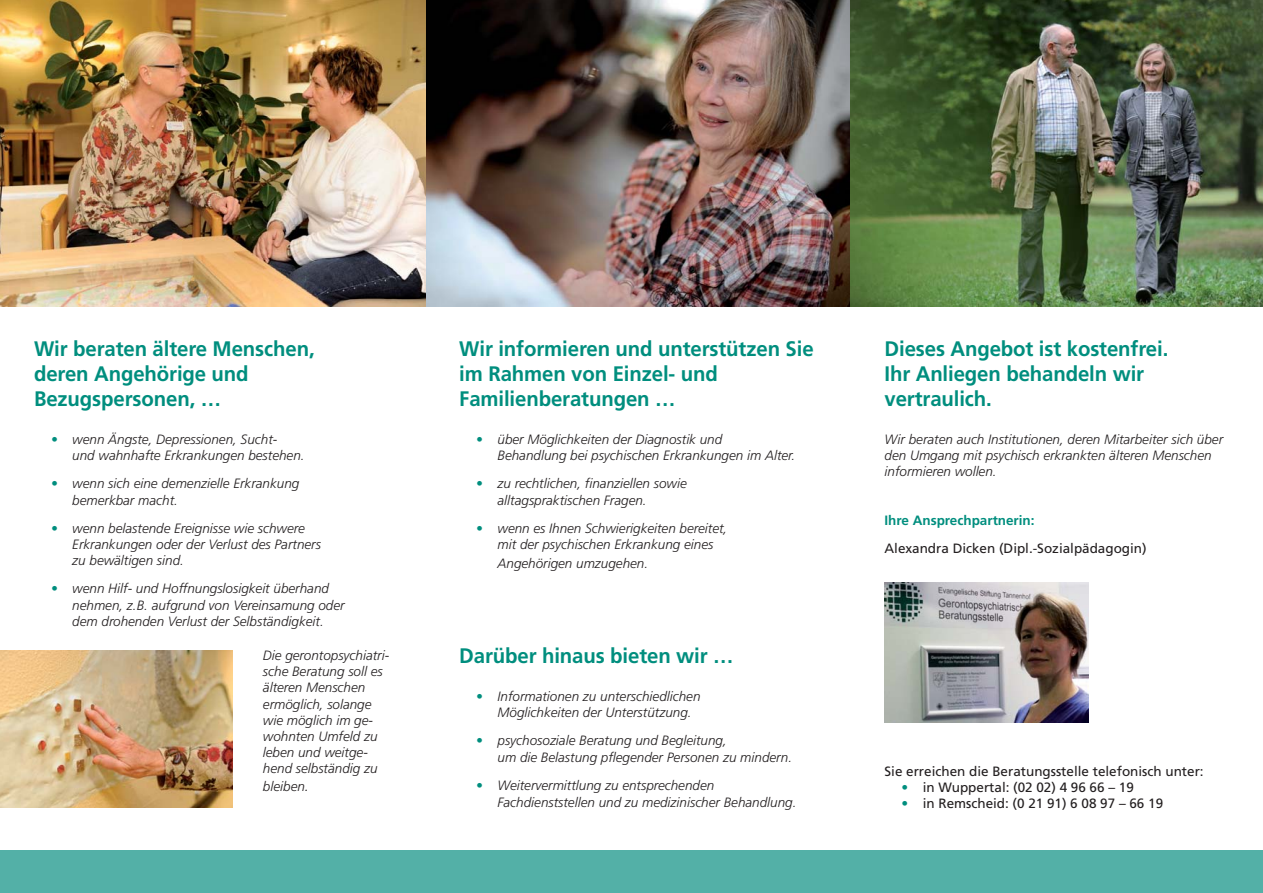
<style>
.page{position:relative;width:1263px;height:893px;background:#fff}
.page>*{position:absolute;margin:0;border:0;box-sizing:border-box;transform-origin:0 0}
.t1{font:700 21px/25.2px "Frutiger";letter-spacing:-.005em;color:#008e7e}
.t2{font:italic 300 13.5px/16.2px "Frutiger";color:#231f20}
.t3{font:13.5px "Frutiger";color:#231f20}
.t4{font:700 13.5px "Frutiger";color:#008e7e}
.s1{color:#008e7e}
.s2{font-size:15px}
</style>
<div class="page">
<img style="left:425px;top:0;width:838px;height:306px">
<img style="left:0;top:0;width:425px;height:306px">
<div style="left:0;top:850px;width:1263px;height:43px;background:#53b0a7"></div>
<img style="left:0;top:650px;width:233px;height:158px">
<img style="left:884px;top:583px;width:205px;height:140px">
<h1 class="t1" style="left:34px;top:338px;width:282px">Wir beraten ältere Menschen, deren Angehörige und<br>Bezugspersonen, …</h1>
<p class="t2" style="left:72px;top:432px;width:234px;text-indent:-21px"><span class="s1">•</span> wenn Ängste, Depressionen, Sucht-<br>und wahnhafte Erkrankungen bestehen.</p>
<p class="t2" style="left:72px;top:477px;width:229px;text-indent:-21px"><span class="s1">•</span> wenn sich eine demenzielle Erkrankung bemerkbar macht.</p>
<p class="t2" style="left:72px;top:521px;width:250px;text-indent:-21px"><span class="s1">•</span> wenn belastende Ereignisse wie schwere<br>Erkrankungen oder der Verlust des Partners zu bewältigen sind.</p>
<p class="t2" style="left:72px;top:582px;width:274px;text-indent:-21px"><span class="s1">•</span> wenn Hilf- und Hoffnungslosigkeit überhand nehmen, z.B. aufgrund von Vereinsamung oder dem drohenden Verlust der Selbständigkeit.</p>
<p class="t2" style="left:263px;top:648px;width:128px">Die gerontopsychiatri&shy;sche Beratung soll es älteren Menschen ermöglich, solange wie möglich im ge&shy;wohnten Umfeld zu leben und weitge&shy;hend selbständig zu bleiben<span class="s2">.</span></p>
<h1 class="t1" style="left:459px;top:338px;width:356px">Wir informieren und unterstützen Sie im Rahmen von Einzel- und<br>Familienberatungen …</h1>
<p class="t2" style="left:497px;top:432px;width:299px;text-indent:-21px"><span class="s1">•</span> über Möglichkeiten der Diagnostik und<br>Behandlung bei psychischen Erkrankungen im Alter.</p>
<p class="t2" style="left:497px;top:477px;width:191px;text-indent:-21px"><span class="s1">•</span> zu rechtlichen, finanziellen sowie alltagspraktischen Fragen.</p>
<p class="t2" style="left:476px;top:521px;width:253px;text-align:center"><span class="s1">•</span> wenn es Ihnen Schwierigkeiten bereitet, mit der psychischen Erkrankung eines</p>
<p class="t2" style="left:497px;top:556px;width:152px">Angehörigen umzugehen.</p>
<h1 class="t1" style="left:459px;top:645px;width:276px">Darüber hinaus bieten wir …</h1>
<p class="t2" style="left:497px;top:689px;width:204px;text-indent:-21px"><span class="s1">•</span> Informationen zu unterschiedlichen<br>Möglichkeiten der Unterstützung.</p>
<p class="t2" style="left:497px;top:734px;width:296px;text-indent:-21px"><span class="s1">•</span> psychosoziale Beratung und Begleitung,<br>um die Belastung pflegender Personen zu mindern.</p>
<p class="t2" style="left:497px;top:778px;width:300px;line-height:17.2px;text-indent:-21px"><span class="s1">•</span> Weitervermittlung zu entsprechenden<br>Fachdienststellen und zu medizinischer Behandlung.</p>
<h1 class="t1" style="left:884px;top:338px;width:285px">Dieses Angebot ist kostenfrei.<br>Ihr Anliegen behandeln wir vertraulich.</h1>
<p class="t2" style="left:884px;top:432px;width:340px">Wir beraten auch Institutionen, deren Mitarbeiter sich über den Umgang mit psychisch erkrankten älteren Menschen informieren wollen.</p>
<p class="t4" style="left:884px;top:515px;width:152px">Ihre Ansprechpartnerin:</p>
<p class="t3" style="left:884px;top:543px;width:264px">Alexandra Dicken (Dipl.-Sozialpädagogin)</p>
<p class="t3" style="left:884px;top:766px;width:321px">Sie erreichen die Beratungsstelle telefonisch unter:</p>
<p class="t3" style="left:901px;top:782px;width:234px"><span class="s1">•</span> in Wuppertal: (02 02) 4 96 66 – 19</p>
<p class="t3" style="left:901px;top:798px;width:263px"><span class="s1">•</span> in Remscheid: (0 21 91) 6 08 97 – 66 19</p>
</div>
